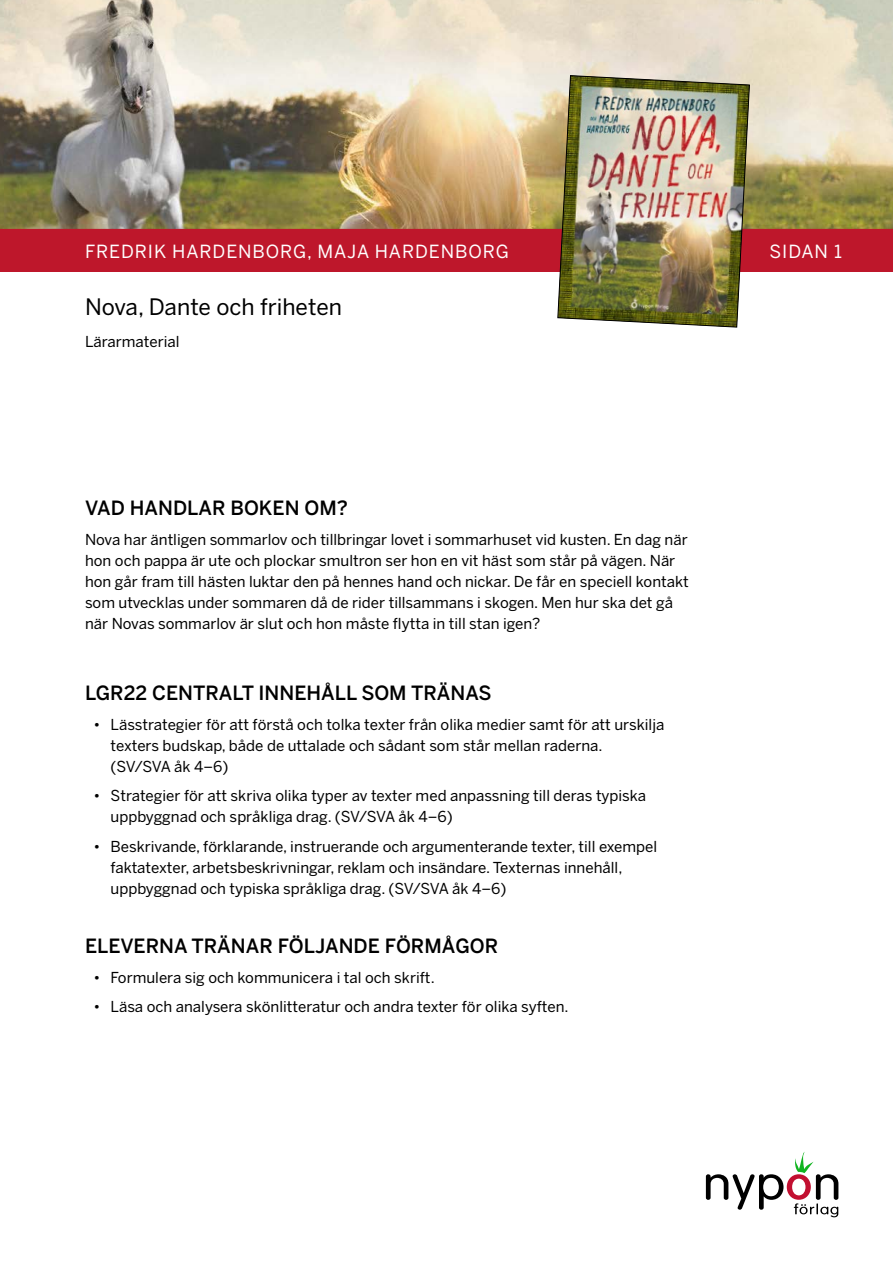
<style>
.page{position:relative;width:893px;height:1263px;background:#fff}
.page>*{position:absolute;margin:0;border:0;box-sizing:border-box;transform-origin:0 0}
.t1{font:22.5px "Benton Sans";color:#000}
.t2{font:500 19.5px "Benton Sans";color:#000}
.t3{font:18px "Benton Sans";letter-spacing:.05em;color:#fff}
.t4{font:15px/21px "Benton Sans";color:#000}
</style>
<div class="page">
<img style="left:0;top:0;width:893px;height:230px">
<svg style="left:706px;top:1152px;width:132px;height:65px"></svg>
<div style="left:0;top:230px;width:893px;height:42px;background:#be172b"></div>
<img style="left:557px;top:75px;width:193px;height:253px">
<p class="t3" style="left:85px;top:241px;width:425px">FREDRIK HARDENBORG, MAJA HARDENBORG</p>
<p class="t3" style="left:769px;top:241px;width:74px">SIDAN 1</p>
<h1 class="t1" style="left:85px;top:294px;width:258px">Nova, Dante och friheten</h1>
<p class="t4" style="left:85px;top:331px;width:96px">Lärarmaterial</p>
<h2 class="t2" style="left:85px;top:497px;width:264px">VAD HANDLAR BOKEN OM?</h2>
<p class="t4" style="left:85px;top:529px;width:605px">Nova har äntligen sommarlov och tillbringar lovet i sommarhuset vid kusten. En dag när hon och pappa är ute och plockar smultron ser hon en vit häst som står på vägen. När hon går fram till hästen luktar den på hennes hand och nickar. De får en speciell kontakt som utvecklas under sommaren då de rider tillsammans i skogen. Men hur ska det gå när Novas sommarlov är slut och hon måste flytta in till stan igen?</p>
<h2 class="t2" style="left:85px;top:682px;width:408px">LGR22 CENTRALT INNEHÅLL SOM TRÄNAS</h2>
<p class="t4" style="left:111px;top:714px;width:555px;text-indent:-17px">• Lässtrategier för att förstå och tolka texter från olika medier samt för att urskilja texters budskap, både de uttalade och sådant som står mellan raderna. (SV/SVA åk 4–6)</p>
<p class="t4" style="left:111px;top:786px;width:537px;text-indent:-17px">• Strategier för att skriva olika typer av texter med anpassning till deras typiska uppbyggnad och språkliga drag. (SV/SVA åk 4–6)</p>
<p class="t4" style="left:111px;top:836px;width:548px;text-indent:-17px">• Beskrivande, förklarande, instruerande och argumenterande texter, till exempel faktatexter, arbetsbeskrivningar, reklam och insändare. Texternas innehåll, uppbyggnad och typiska språkliga drag. (SV/SVA åk 4–6)</p>
<h2 class="t2" style="left:85px;top:935px;width:415px">ELEVERNA TRÄNAR FÖLJANDE FÖRMÅGOR</h2>
<p class="t4" style="left:94px;top:967px;width:343px">• Formulera sig och kommunicera i tal och skrift.</p>
<p class="t4" style="left:94px;top:996px;width:476px">• Läsa och analysera skönlitteratur och andra texter för olika syften.</p>
</div>
